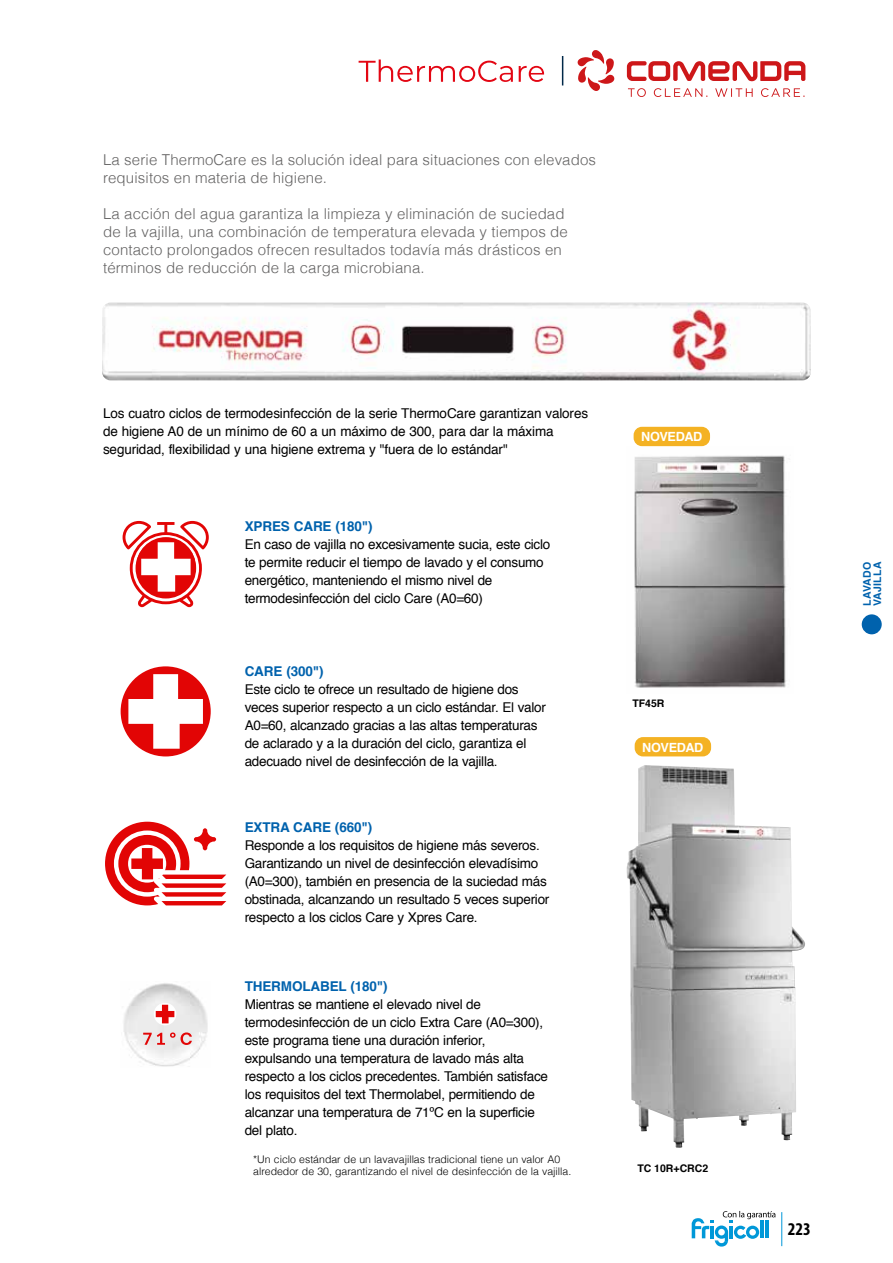
<style>
.page{position:relative;width:893px;height:1263px;background:#fff}
.page>*{position:absolute;margin:0;border:0;box-sizing:border-box;transform-origin:0 0}
.t1{font:700 condensed 18px "Myriad Pro";color:#000}
.t2{font:300 15px/18px "Helvetica";letter-spacing:.01em;color:#646363}
.t3{font:13.5px/18px "Helvetica";letter-spacing:-.02em;color:#000}
.t4{font:700 13.5px "Helvetica";letter-spacing:-.01em;color:#0062ad}
.t5{font:700 12.75px "Helvetica";letter-spacing:-.03em;color:#fff}
.t6{font:300 10.5px/12px "Helvetica";color:#000}
.t7{font:700 10.5px "Helvetica";color:#000}
.t8{font:700 10.5px/10.5px "Helvetica";letter-spacing:.02em;color:#0062ad}
</style>
<div class="page">
<hr style="left:781px;top:1212px;width:1px;height:34px;background:#0097d9">
<svg style="left:692px;top:1211px;width:83px;height:35px"></svg>
<div style="left:862px;top:614px;width:20px;height:20px;background:#0062ad;border-radius:50%"></div>
<svg style="left:627px;top:61px;width:178px;height:20px"></svg>
<svg style="left:578px;top:50px;width:36px;height:41px"></svg>
<svg style="left:628px;top:88px;width:176px;height:9px"></svg>
<svg style="left:562px;top:56px;width:1px;height:29px"></svg>
<svg style="left:359px;top:60px;width:185px;height:22px"></svg>
<img style="left:102px;top:303px;width:709px;height:77px">
<img style="left:634px;top:446px;width:153px;height:242px">
<img style="left:627px;top:765px;width:178px;height:383px">
<svg style="left:123px;top:521px;width:86px;height:86px"></svg>
<svg style="left:105px;top:822px;width:121px;height:83px"></svg>
<img style="left:123px;top:983px;width:85px;height:84px">
<svg style="left:154px;top:1003px;width:22px;height:22px"></svg>
<svg style="left:156px;top:1005px;width:18px;height:18px"></svg>
<svg style="left:143px;top:1032px;width:49px;height:13px"></svg>
<div style="left:121px;top:666px;width:90px;height:90px;background:#e20505;border-radius:50%"></div>
<svg style="left:128px;top:674px;width:75px;height:75px"></svg>
<div style="left:634px;top:427px;width:76px;height:19px;background:#f4b223;border-radius:8px"></div>
<div style="left:635px;top:737px;width:76px;height:19px;background:#f4b223;border-radius:8px"></div>
<p class="t2" style="left:103px;top:149px;width:495px">La serie ThermoCare es la solución ideal para situaciones con elevados requisitos en materia de higiene.</p>
<p class="t2" style="left:103px;top:203px;width:466px">La acción del agua garantiza la limpieza y eliminación de suciedad de la vajilla, una combinación de temperatura elevada y tiempos de contacto prolongados ofrecen resultados todavía más drásticos en términos de reducción de la carga microbiana.</p>
<p class="t3" style="left:103px;top:405px;width:487px">Los cuatro ciclos de termodesinfección de la serie ThermoCare garantizan valores de higiene A0 de un mínimo de 60 a un máximo de 300, para dar la máxima seguridad, flexibilidad y una higiene extrema y "fuera de lo estándar"</p>
<p class="t4" style="left:245px;top:515px;width:130px">XPRES CARE (180")</p>
<p class="t3" style="left:245px;top:536px;width:307px">En caso de vajilla no excesivamente sucia, este ciclo te permite reducir el tiempo de lavado y el consumo energético, manteniendo el mismo nivel de termodesinfección del ciclo Care (A0=60)</p>
<p class="t4" style="left:245px;top:661px;width:80px">CARE (300")</p>
<p class="t3" style="left:245px;top:681px;width:303px">Este ciclo te ofrece un resultado de higiene dos veces superior respecto a un ciclo estándar. El valor A0=60, alcanzado gracias a las altas temperaturas de aclarado y a la duración del ciclo, garantiza el adecuado nivel de desinfección de la vajilla.</p>
<p class="t4" style="left:245px;top:816px;width:129px">EXTRA CARE (660")</p>
<p class="t3" style="left:245px;top:836px;width:306px">Responde a los requisitos de higiene más severos.<br>Garantizando un nivel de desinfección elevadísimo (A0=300), también en presencia de la suciedad más obstinada, alcanzando un resultado 5 veces superior respecto a los ciclos Care y Xpres Care.</p>
<p class="t4" style="left:245px;top:975px;width:144px">THERMOLABEL (180")</p>
<p class="t3" style="left:245px;top:996px;width:305px">Mientras se mantiene el elevado nivel de termodesinfección de un ciclo Extra Care (A0=300), este programa tiene una duración inferior, expulsando una temperatura de lavado más alta respecto a los ciclos precedentes. También satisface los requisitos del text Thermolabel, permitiendo de alcanzar una temperatura de 71ºC en la superficie del plato.</p>
<p class="t6" style="left:253px;top:1153px;width:320px">*Un ciclo estándar de un lavavajillas tradicional tiene un valor A0 alrededor de 30, garantizando el nivel de desinfección de la vajilla.</p>
<p class="t5" style="left:641px;top:426px;width:63px">NOVEDAD</p>
<p class="t7" style="left:632px;top:695px;width:34px">TF45R</p>
<p class="t5" style="left:642px;top:737px;width:63px">NOVEDAD</p>
<p class="t7" style="left:637px;top:1160px;width:72px">TC 10R+CRC2</p>
<p class="t8" style="left:862px;top:606px;width:46px;rotate:-90deg">LAVADO<br>VAJILLA</p>
<h1 class="t1" style="left:788px;top:1218px;width:25px">223</h1>
</div>
